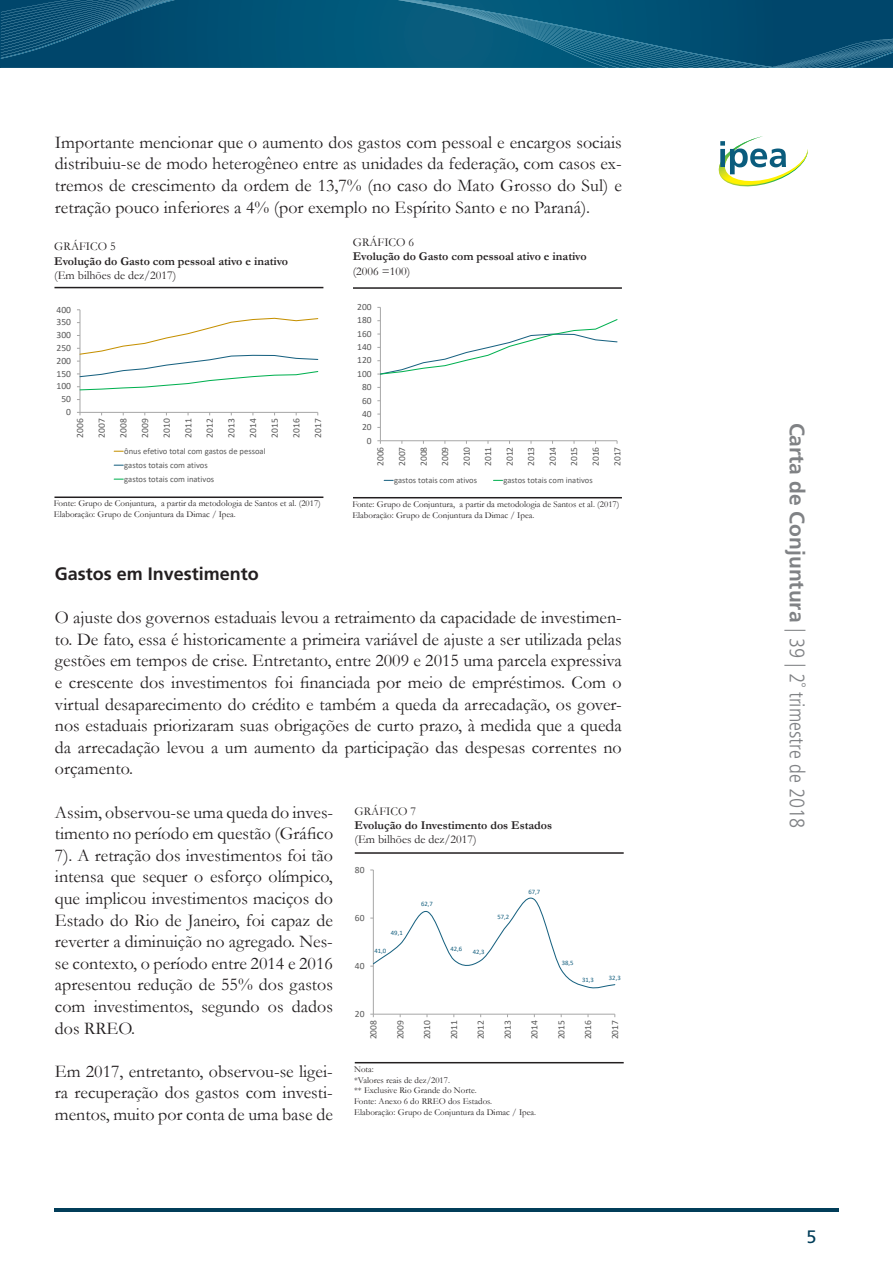
<style>
.page{position:relative;width:893px;height:1263px;background:#fff}
.page>*{position:absolute;margin:0;border:0;box-sizing:border-box;transform-origin:0 0}
.t1{font:condensed 21px "Frutiger 47 Light";color:#808285}
.t2{font:18px/21.6px "Garamond";color:#231f20;text-align:justify}
.t3{font:18px "Frutiger 65 Bold";color:#231f20}
.t4{font:18px "Frutiger 55 Roman";color:#013d59}
.t5{font:700 12px "Garamond";color:#231f20}
.t6{font:12px "Garamond";color:#231f20}
.t7{font:9.6px "Calibri";letter-spacing:-.005em;color:#595959}
.t8{font:9.45px "Calibri";letter-spacing:-.005em;color:#595959}
.t9{font:9px "Garamond";color:#231f20}
.t10{font:8.55px/14px "Calibri";color:#595959}
.t11{font:6.6px "Calibri";letter-spacing:-.005em;color:#176180}
.s1{font-family:"Frutiger 65 Bold";font-stretch:normal}
</style>
<div class="page">
<svg style="left:0;top:0;width:893px;height:68px;background:#075578"></svg>
<hr style="left:54px;top:1209px;width:785px;height:3px;background:#013d59">
<img style="left:718px;top:136px;width:90px;height:50px">
<svg style="left:720px;top:141px;width:66px;height:33px"></svg>
<hr style="left:54px;top:496px;width:269px;height:2px;background:#231f20">
<hr style="left:54px;top:287px;width:269px;height:1px;background:#231f20">
<hr style="left:353px;top:497px;width:269px;height:1px;background:#231f20">
<hr style="left:353px;top:287px;width:269px;height:2px;background:#231f20">
<hr style="left:80px;top:310px;width:1px;height:102px;background:#a6a6a6">
<hr style="left:80px;top:412px;width:238px;height:1px;background:#a6a6a6">
<svg style="left:77px;top:317px;width:241px;height:74px"></svg>
<hr style="left:380px;top:307px;width:1px;height:134px;background:#a6a6a6">
<hr style="left:380px;top:440px;width:237px;height:1px;background:#a6a6a6">
<svg style="left:377px;top:319px;width:240px;height:56px"></svg>
<hr style="left:355px;top:1062px;width:269px;height:1px;background:#231f20">
<hr style="left:355px;top:852px;width:269px;height:2px;background:#231f20">
<hr style="left:373px;top:870px;width:1px;height:144px;background:#a6a6a6">
<hr style="left:373px;top:1014px;width:242px;height:1px;background:#a6a6a6">
<svg style="left:370px;top:892px;width:245px;height:99px"></svg>
<p class="t2" style="left:55px;top:131px;width:568px">Importante mencionar que o aumento dos gastos com pessoal e encargos sociais distribuiu-se de modo heterogêneo entre as unidades da federação, com casos ex&shy;tremos de crescimento da ordem de 13,7% (no caso do Mato Grosso do Sul) e retração pouco inferiores a 4% (por exemplo no Espírito Santo e no Paraná).</p>
<p class="t6" style="left:54px;top:238px;width:63px">GRÁFICO 5</p>
<p class="t5" style="left:54px;top:253px;width:235px">Evolução do Gasto com pessoal ativo e inativo</p>
<p class="t6" style="left:54px;top:267px;width:124px">(Em bilhões de dez/2017)</p>
<p class="t6" style="left:353px;top:234px;width:63px">GRÁFICO 6</p>
<p class="t5" style="left:353px;top:248px;width:235px">Evolução do Gasto com pessoal ativo e inativo</p>
<p class="t6" style="left:353px;top:263px;width:59px">(2006 =100)</p>
<p class="t7" style="left:57px;top:303px;width:16px">400</p>
<p class="t8" style="left:357px;top:300px;width:16px">200</p>
<p class="t7" style="left:57px;top:315px;width:16px">350</p>
<p class="t8" style="left:357px;top:314px;width:16px">180</p>
<p class="t7" style="left:57px;top:328px;width:16px">300</p>
<p class="t8" style="left:357px;top:327px;width:16px">160</p>
<p class="t7" style="left:57px;top:341px;width:16px">250</p>
<p class="t8" style="left:357px;top:340px;width:16px">140</p>
<p class="t7" style="left:57px;top:354px;width:16px">200</p>
<p class="t8" style="left:357px;top:354px;width:16px">120</p>
<p class="t7" style="left:57px;top:367px;width:16px">150</p>
<p class="t8" style="left:357px;top:367px;width:16px">100</p>
<p class="t7" style="left:57px;top:380px;width:16px">100</p>
<p class="t8" style="left:362px;top:380px;width:11px">80</p>
<p class="t7" style="left:61px;top:392px;width:11px">50</p>
<p class="t8" style="left:362px;top:394px;width:11px">60</p>
<p class="t7" style="left:66px;top:405px;width:6px">0</p>
<p class="t7" style="left:73px;top:438px;width:21px;rotate:-90deg">2006</p>
<p class="t7" style="left:95px;top:438px;width:21px;rotate:-90deg">2007</p>
<p class="t7" style="left:117px;top:438px;width:21px;rotate:-90deg">2008</p>
<p class="t7" style="left:138px;top:438px;width:21px;rotate:-90deg">2009</p>
<p class="t7" style="left:160px;top:438px;width:21px;rotate:-90deg">2010</p>
<p class="t7" style="left:181px;top:438px;width:21px;rotate:-90deg">2011</p>
<p class="t7" style="left:203px;top:438px;width:21px;rotate:-90deg">2012</p>
<p class="t7" style="left:225px;top:438px;width:21px;rotate:-90deg">2013</p>
<p class="t7" style="left:246px;top:438px;width:21px;rotate:-90deg">2014</p>
<p class="t7" style="left:268px;top:438px;width:21px;rotate:-90deg">2015</p>
<p class="t7" style="left:290px;top:438px;width:21px;rotate:-90deg">2016</p>
<p class="t7" style="left:311px;top:438px;width:21px;rotate:-90deg">2017</p>
<p class="t10" style="left:124px;top:444px;width:143px">ônus efetivo total com gastos de pessoal gastos totais com ativos<br>gastos totais com inativos</p>
<p class="t8" style="left:362px;top:407px;width:11px">40</p>
<p class="t8" style="left:362px;top:420px;width:11px">20</p>
<p class="t8" style="left:367px;top:434px;width:6px">0</p>
<p class="t8" style="left:374px;top:466px;width:21px;rotate:-90deg">2006</p>
<p class="t8" style="left:395px;top:466px;width:21px;rotate:-90deg">2007</p>
<p class="t8" style="left:417px;top:466px;width:21px;rotate:-90deg">2008</p>
<p class="t8" style="left:438px;top:466px;width:21px;rotate:-90deg">2009</p>
<p class="t8" style="left:460px;top:466px;width:21px;rotate:-90deg">2010</p>
<p class="t8" style="left:481px;top:466px;width:21px;rotate:-90deg">2011</p>
<p class="t8" style="left:503px;top:466px;width:21px;rotate:-90deg">2012</p>
<p class="t8" style="left:525px;top:466px;width:21px;rotate:-90deg">2013</p>
<p class="t8" style="left:546px;top:466px;width:21px;rotate:-90deg">2014</p>
<p class="t8" style="left:568px;top:466px;width:21px;rotate:-90deg">2015</p>
<p class="t8" style="left:589px;top:466px;width:21px;rotate:-90deg">2016</p>
<p class="t8" style="left:611px;top:466px;width:21px;rotate:-90deg">2017</p>
<p class="t10" style="left:394px;top:473px;width:84px">gastos totais com ativos</p>
<p class="t10" style="left:503px;top:473px;width:91px">gastos totais com inativos</p>
<p class="t9" style="left:54px;top:497px;width:269px">Fonte: Grupo de Conjuntura, a partir da metodologia de Santos et al. (2017)</p>
<p class="t9" style="left:54px;top:508px;width:184px">Elaboração: Grupo de Conjuntura da Dimac / Ipea.</p>
<p class="t9" style="left:352px;top:498px;width:269px">Fonte: Grupo de Conjuntura, a partir da metodologia de Santos et al. (2017)</p>
<p class="t9" style="left:352px;top:509px;width:184px">Elaboração: Grupo de Conjuntura da Dimac / Ipea.</p>
<p class="t3" style="left:55px;top:563px;width:206px">Gastos em Investimento</p>
<p class="t2" style="left:55px;top:606px;width:568px">O ajuste dos governos estaduais levou a retraimento da capacidade de investimen&shy;to. De fato, essa é historicamente a primeira variável de ajuste a ser utilizada pelas gestões em tempos de crise. Entretanto, entre 2009 e 2015 uma parcela expressiva e crescente dos investimentos foi financiada por meio de empréstimos. Com o virtual desaparecimento do crédito e também a queda da arrecadação, os gover&shy;nos estaduais priorizaram suas obrigações de curto prazo, à medida que a queda da arrecadação levou a um aumento da participação das despesas correntes no orçamento.</p>
<p class="t2" style="left:55px;top:801px;width:280px">Assim, observou-se uma queda do inves&shy;timento no período em questão (Gráfico 7). A retração dos investimentos foi tão intensa que sequer o esforço olímpico, que implicou investimentos maciços do Estado do Rio de Janeiro, foi capaz de reverter a diminuição no agregado. Nes&shy;se contexto, o período entre 2014 e 2016 apresentou redução de 55% dos gastos com investimentos, segundo os dados dos RREO.</p>
<p class="t2" style="left:55px;top:1060px;width:279px">Em 2017, entretanto, observou-se ligei&shy;ra recuperação dos gastos com investi&shy;mentos, muito por conta de uma base de</p>
<p class="t6" style="left:355px;top:803px;width:63px">GRÁFICO 7</p>
<p class="t5" style="left:355px;top:817px;width:199px">Evolução do Investimento dos Estados</p>
<p class="t6" style="left:355px;top:831px;width:124px">(Em bilhões de dez/2017)</p>
<p class="t8" style="left:355px;top:863px;width:11px">80</p>
<p class="t11" style="left:528px;top:888px;width:13px">67,7</p>
<p class="t11" style="left:421px;top:900px;width:13px">62,7</p>
<p class="t11" style="left:497px;top:912px;width:13px">57,2</p>
<p class="t8" style="left:355px;top:911px;width:11px">60</p>
<p class="t11" style="left:391px;top:928px;width:13px">49,1</p>
<p class="t11" style="left:450px;top:944px;width:13px">42,6</p>
<p class="t11" style="left:375px;top:947px;width:13px">41,0</p>
<p class="t11" style="left:473px;top:947px;width:13px">42,3</p>
<p class="t11" style="left:562px;top:959px;width:13px">38,5</p>
<p class="t8" style="left:355px;top:959px;width:11px">40</p>
<p class="t11" style="left:582px;top:975px;width:13px">31,3</p>
<p class="t11" style="left:609px;top:973px;width:13px">32,3</p>
<p class="t8" style="left:355px;top:1007px;width:11px">20</p>
<p class="t8" style="left:367px;top:1039px;width:21px;rotate:-90deg">2008</p>
<p class="t8" style="left:394px;top:1039px;width:21px;rotate:-90deg">2009</p>
<p class="t8" style="left:421px;top:1039px;width:21px;rotate:-90deg">2010</p>
<p class="t8" style="left:447px;top:1039px;width:21px;rotate:-90deg">2011</p>
<p class="t8" style="left:474px;top:1039px;width:21px;rotate:-90deg">2012</p>
<p class="t8" style="left:501px;top:1039px;width:21px;rotate:-90deg">2013</p>
<p class="t8" style="left:528px;top:1039px;width:21px;rotate:-90deg">2014</p>
<p class="t8" style="left:555px;top:1039px;width:21px;rotate:-90deg">2015</p>
<p class="t8" style="left:582px;top:1039px;width:21px;rotate:-90deg">2016</p>
<p class="t8" style="left:608px;top:1039px;width:21px;rotate:-90deg">2017</p>
<p class="t9" style="left:354px;top:1063px;width:21px">Nota:</p>
<p class="t9" style="left:354px;top:1074px;width:97px">*Valores reais de dez/2017.</p>
<p class="t9" style="left:354px;top:1084px;width:124px">** Exclusive Rio Grande do Norte.</p>
<p class="t9" style="left:354px;top:1095px;width:140px">Fonte: Anexo 6 do RREO dos Estados.</p>
<p class="t9" style="left:354px;top:1106px;width:184px">Elaboração: Grupo de Conjuntura da Dimac / Ipea.</p>
<p class="t1" style="left:809px;top:423px;width:407px;rotate:90deg"><span class="s1">Carta de Conjuntura</span> | 39 | 2˚ trimestre de 2018</p>
<p class="t4" style="left:806px;top:1226px;width:12px">5</p>
</div>
